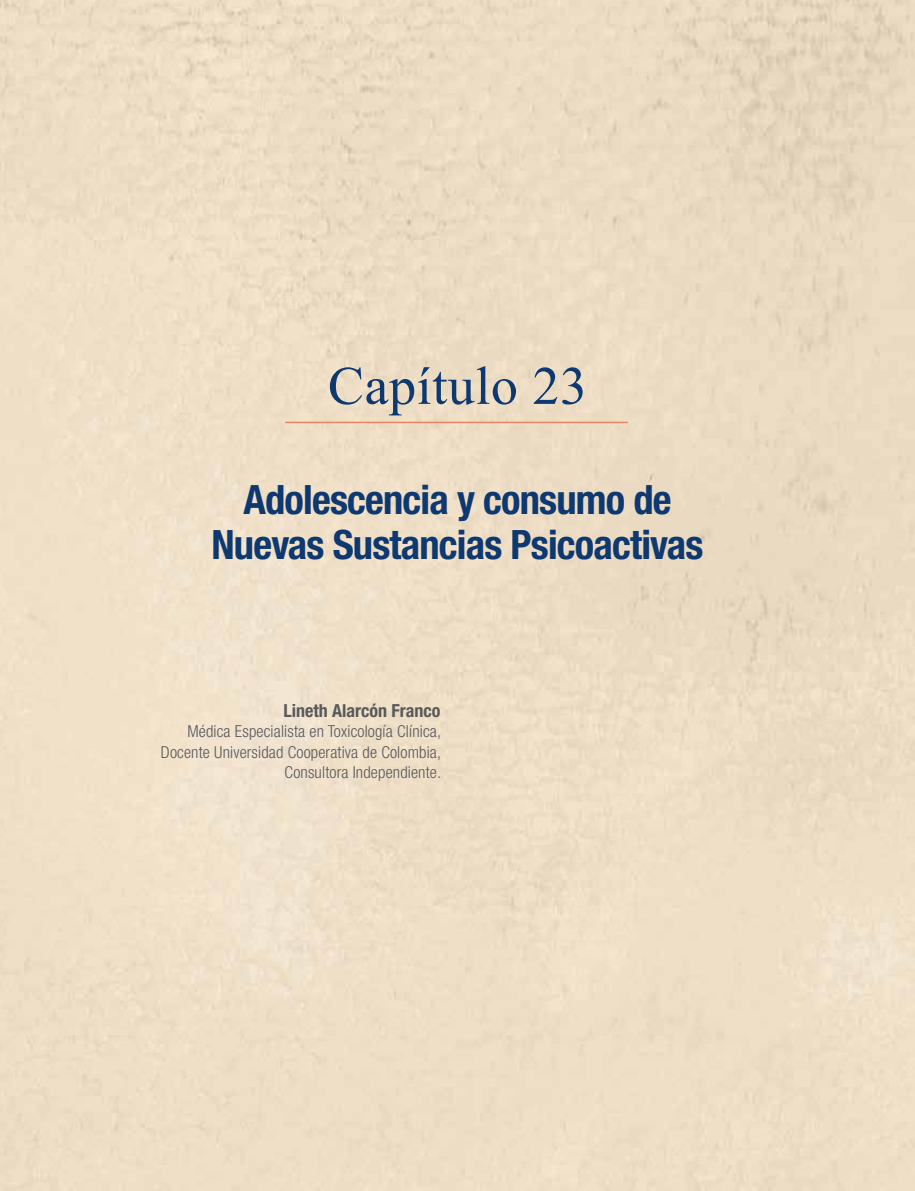
<style>
.page{position:relative;width:915px;height:1191px;background:#fff}
.page>*{position:absolute;margin:0;border:0;box-sizing:border-box;transform-origin:0 0}
.t1{font:54px "Times New Roman";letter-spacing:.01em;color:#0d3870}
.t2{font:700 condensed 40.5px/45px "Helvetica Neue";letter-spacing:-.02em;color:#0d3870;text-align:center}
.t3{font:700 condensed 18px "Helvetica Neue";color:#58595b}
.t4{font:300 condensed 16.5px/20.2px "Helvetica Neue LT Com";letter-spacing:.01em;color:#58595b;text-align:right}
</style>
<div class="page">
<hr style="left:285px;top:422px;width:342px;height:1px;background:#ed8563">
<h1 class="t1" style="left:328px;top:349px;width:260px">Capítulo 23</h1>
<h2 class="t2" style="left:211px;top:476px;width:493px">Adolescencia y consumo de<br>Nuevas Sustancias Psicoactivas</h2>
<p class="t3" style="left:283px;top:700px;width:158px">Lineth Alarcón Franco</p>
<p class="t4" style="left:161px;top:721px;width:281px">Médica Especialista en Toxicología Clínica,<br>Docente Universidad Cooperativa de Colombia,<br>Consultora Independiente.</p>
</div>
